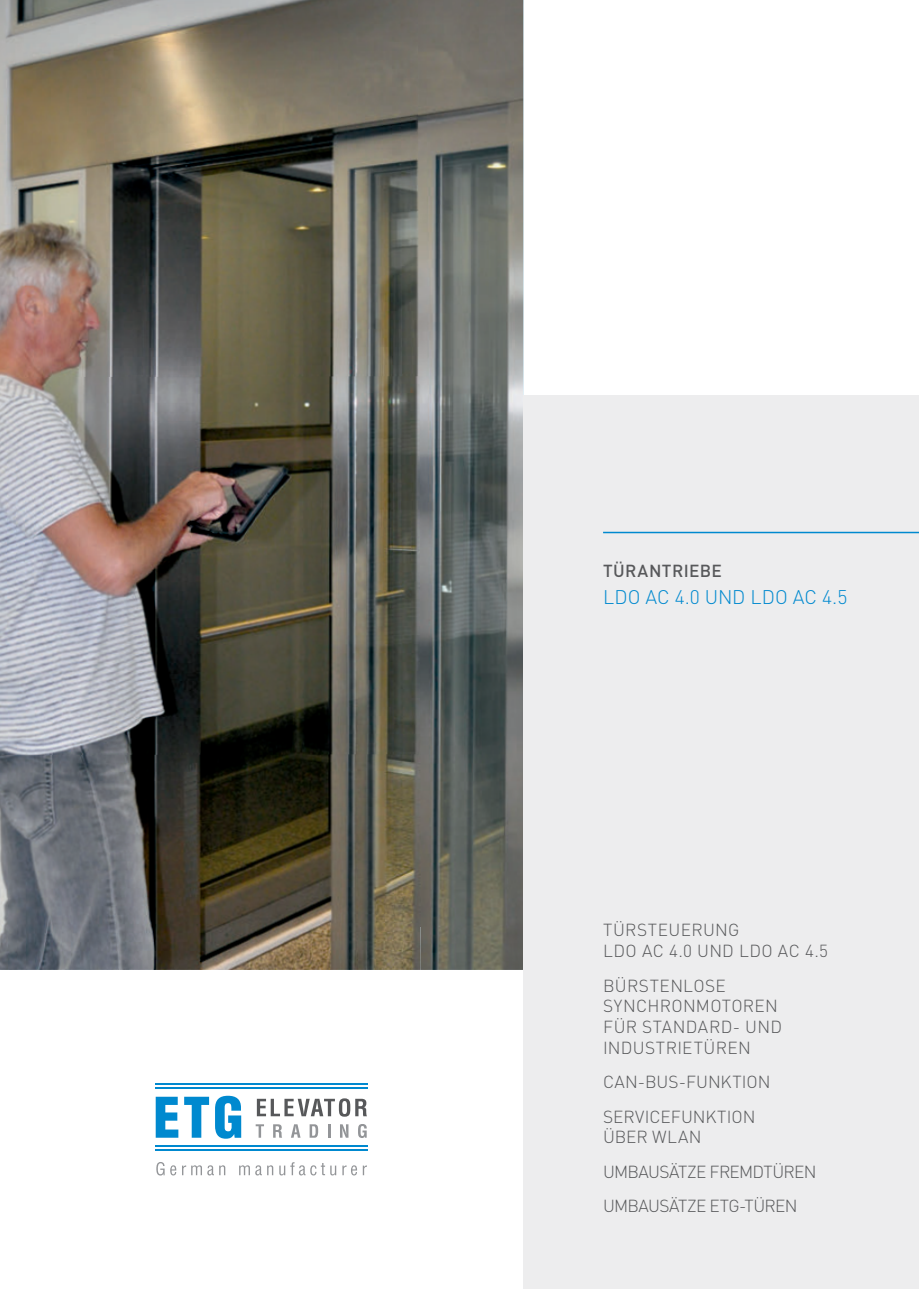
<style>
.page{position:relative;width:919px;height:1289px;background:#fff}
.page>*{position:absolute;margin:0;border:0;box-sizing:border-box;transform-origin:0 0}
.t1{font:300 19.5px "DIN";color:#0089cf}
.t2{font:300 17.25px/20.7px "DIN";letter-spacing:.015em;color:#57585a}
.t3{font:300 17.25px/34.5px "DIN";letter-spacing:-.04em;color:#57585a}
.t4{font:500 17.25px "DIN";letter-spacing:.025em;color:#57585a}
</style>
<div class="page">
<img style="left:0;top:0;width:418px;height:376px">
<img style="left:418px;top:0;width:105px;height:969px">
<img style="left:0;top:376px;width:420px;height:378px">
<img style="left:0;top:754px;width:421px;height:215px">
<svg style="left:156px;top:1162px;width:20px;height:13px"></svg>
<svg style="left:182px;top:1165px;width:43px;height:10px"></svg>
<svg style="left:239px;top:1165px;width:34px;height:10px"></svg>
<svg style="left:279px;top:1162px;width:57px;height:13px"></svg>
<svg style="left:342px;top:1165px;width:15px;height:10px"></svg>
<svg style="left:363px;top:1165px;width:4px;height:10px"></svg>
<svg style="left:156px;top:1096px;width:22px;height:41px"></svg>
<svg style="left:184px;top:1096px;width:25px;height:41px"></svg>
<svg style="left:215px;top:1095px;width:26px;height:43px"></svg>
<svg style="left:257px;top:1098px;width:110px;height:18px"></svg>
<svg style="left:256px;top:1124px;width:8px;height:13px"></svg>
<svg style="left:273px;top:1124px;width:9px;height:13px"></svg>
<svg style="left:291px;top:1124px;width:9px;height:13px"></svg>
<svg style="left:309px;top:1124px;width:9px;height:13px"></svg>
<svg style="left:328px;top:1124px;width:2px;height:13px"></svg>
<svg style="left:340px;top:1124px;width:8px;height:13px"></svg>
<svg style="left:358px;top:1124px;width:9px;height:13px"></svg>
<hr style="left:155px;top:1083px;width:213px;height:1px;background:#0089cf">
<hr style="left:155px;top:1087px;width:213px;height:1px;background:#0089cf">
<hr style="left:155px;top:1145px;width:213px;height:1px;background:#0089cf">
<hr style="left:155px;top:1149px;width:213px;height:1px;background:#0089cf">
<div style="left:523px;top:395px;width:395px;height:893px;background:#ededee"></div>
<hr style="left:603px;top:531px;width:315px;height:2px;background:#0089cf">
<p class="t4" style="left:603px;top:560px;width:120px">TÜRANTRIEBE</p>
<p class="t1" style="left:603px;top:585px;width:246px">LDO AC 4.0 UND LDO AC 4.5</p>
<p class="t2" style="left:603px;top:919px;width:226px">TÜRSTEUERUNG<br>LDO AC 4.0 UND LDO AC 4.5</p>
<p class="t2" style="left:603px;top:974px;width:180px">BÜRSTENLOSE<br>SYNCHRONMOTOREN<br>FÜR STANDARD- UND<br>INDUSTRIETÜREN</p>
<p class="t2" style="left:603px;top:1064px;width:169px;line-height:34.5px">CAN-BUS-FUNKTION<br>SERVICEFUNKTION</p>
<p class="t3" style="left:603px;top:1119px;width:215px">ÜBER WLAN<br>UMBAUSÄTZE FREMDTÜREN<br>UMBAUSÄTZE ETG-TÜREN</p>
</div>
